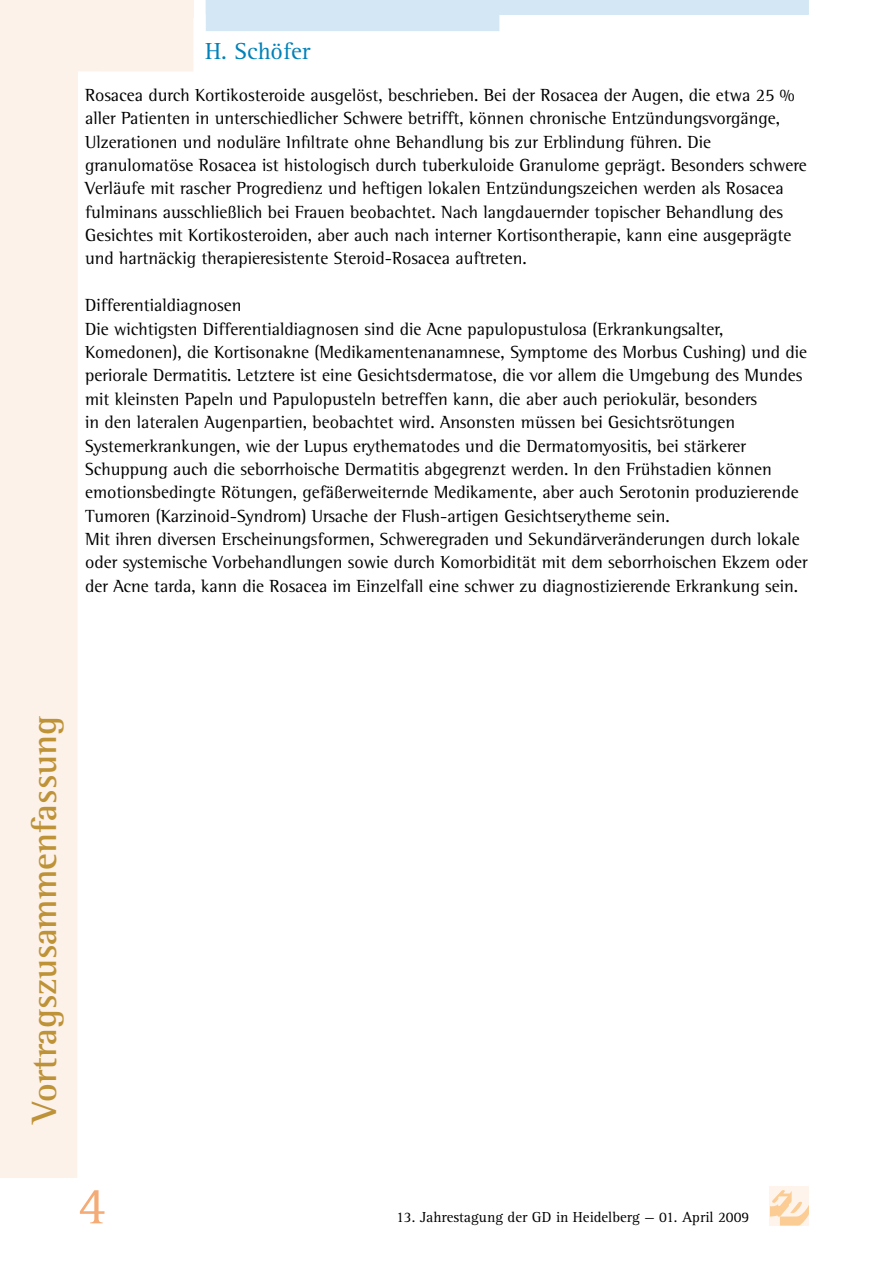
<style>
.page{position:relative;width:893px;height:1263px;background:#fff}
.page>*{position:absolute;margin:0;border:0;box-sizing:border-box;transform-origin:0 0}
.t1{font:54px "Agfa Rotis Serif";color:#f5ab75}
.t2{font:700 36px "Agfa Rotis Semi Serif";color:#be9237}
.t3{font:24px "Agfa Rotis Serif";color:#0081b8}
.t4{font:18px/23.4px "Agfa Rotis Semi Serif";color:#000}
.t5{font:15px "Agfa Rotis Serif";color:#000}
</style>
<div class="page">
<div style="left:770px;top:1186px;width:39px;height:39px;background:#fef4ec"></div>
<svg style="left:770px;top:1190px;width:39px;height:35px"></svg>
<svg style="left:0;top:0;width:194px;height:1178px"></svg>
<div style="left:0;top:0;width:193px;height:17px;background:#fcf2ea"></div>
<svg style="left:206px;top:0;width:603px;height:31px"></svg>
<h3 class="t3" style="left:205px;top:37px;width:107px">H. Schöfer</h3>
<p class="t4" style="left:85px;top:83px;width:723px">Rosacea durch Kortikosteroide ausgelöst, beschrieben. Bei der Rosacea der Augen, die etwa 25 % aller Patienten in unterschiedlicher Schwere betrifft, können chronische Entzündungsvorgänge, Ulzerationen und noduläre Infiltrate ohne Behandlung bis zur Erblindung führen. Die granulomatöse Rosacea ist histologisch durch tuberkuloide Granulome geprägt. Besonders schwere Verläufe mit rascher Progredienz und heftigen lokalen Entzündungszeichen werden als Rosacea fulminans ausschließlich bei Frauen beobachtet. Nach langdauernder topischer Behandlung des Gesichtes mit Kortikosteroiden, aber auch nach interner Kortisontherapie, kann eine ausgeprägte und hartnäckig therapieresistente Steroid-Rosacea auftreten.</p>
<p class="t4" style="left:85px;top:293px;width:724px">Differentialdiagnosen<br>Die wichtigsten Differentialdiagnosen sind die Acne papulopustulosa (Erkrankungsalter, Komedonen), die Kortisonakne (Medikamentenanamnese, Symptome des Morbus Cushing) und die periorale Dermatitis. Letztere ist eine Gesichtsdermatose, die vor allem die Umgebung des Mundes mit kleinsten Papeln und Papulopusteln betreffen kann, die aber auch periokulär, besonders<br>in den lateralen Augenpartien, beobachtet wird. Ansonsten müssen bei Gesichtsrötungen Systemerkrankungen, wie der Lupus erythematodes und die Dermatomyositis, bei stärkerer Schuppung auch die seborrhoische Dermatitis abgegrenzt werden. In den Frühstadien können emotionsbedingte Rötungen, gefäßerweiternde Medikamente, aber auch Serotonin produzierende Tumoren (Karzinoid-Syndrom) Ursache der Flush-artigen Gesichtserytheme sein.<br>Mit ihren diversen Erscheinungsformen, Schweregraden und Sekundärveränderungen durch lokale oder systemische Vorbehandlungen sowie durch Komorbidität mit dem seborrhoischen Ekzem oder der Acne tarda, kann die Rosacea im Einzelfall eine schwer zu diagnostizierende Erkrankung sein.</p>
<h2 class="t2" style="left:23px;top:1123px;width:409px;rotate:-90deg">Vortragszusammenfassung</h2>
<h1 class="t1" style="left:78px;top:1175px;width:30px">4</h1>
<p class="t5" style="left:396px;top:1208px;width:355px">13. Jahrestagung der GD in Heidelberg — 01. April 2009</p>
</div>
